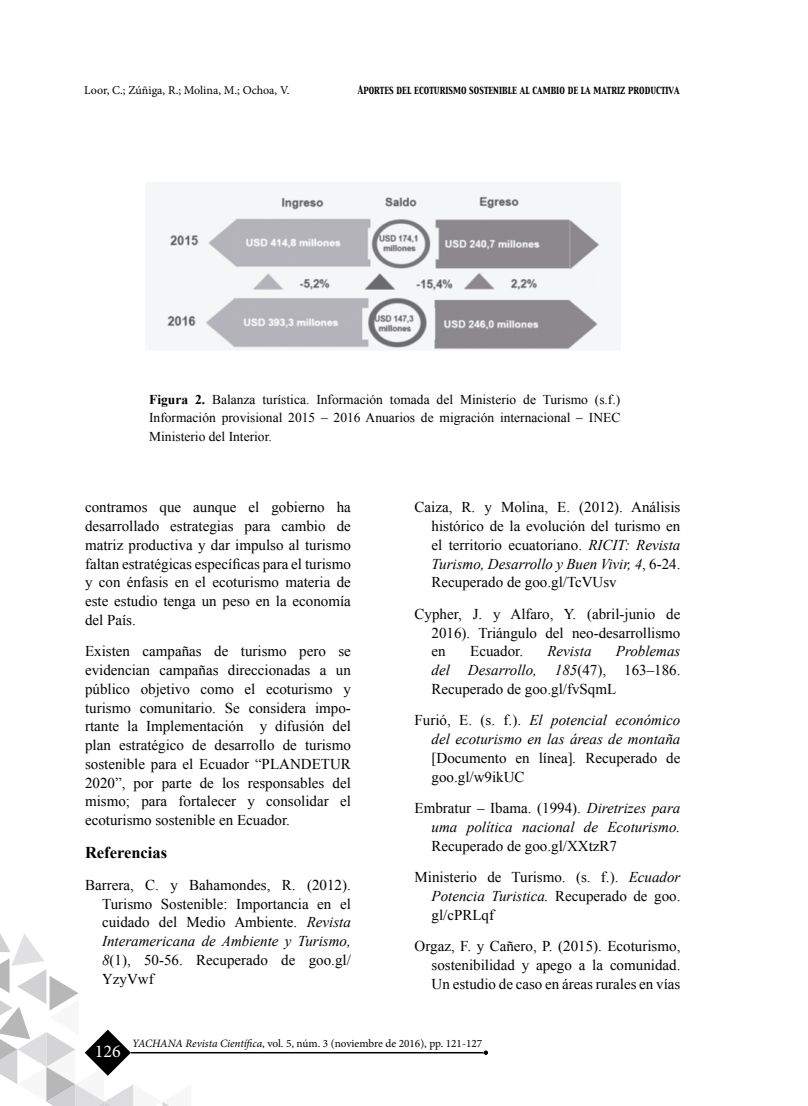
<style>
.page{position:relative;width:808px;height:1106px;background:#fff}
.page>*{position:absolute;margin:0;border:0;box-sizing:border-box;transform-origin:0 0}
.t1{font:18px "Minion Pro";color:#fff}
.t2{font:700 16.5px "Times New Roman";color:#000}
.t3{font:15px/18.8px "Times New Roman";color:#000;text-align:justify}
.t4{font:italic 15px/18.8px "Times New Roman";color:#000;text-align:right}
.t5{font:13.5px/18.8px "Times New Roman";color:#000;text-align:justify}
.t6{font:12px "Minion Pro";color:#000}
.t7{font:11.25px "Minion Pro";color:#000}
.t8{font:10.8px "Capitals";color:#000;scale:.77 1}
.s1{font-weight:700}
.s2{font-style:italic}
.s3{font-style:normal}
</style>
<div class="page">
<svg style="left:0;top:933px;width:191px;height:173px"></svg>
<svg style="left:484px;top:1050px;width:4px;height:4px"></svg>
<hr style="left:131px;top:1052px;width:352px;height:1px;background:#000">
<img style="left:167px;top:196px;width:433px;height:154px">
<p class="t6" style="left:84px;top:82px;width:207px">Loor, C.; Zúñiga, R.; Molina, M.; Ochoa, V.</p>
<p class="t8" style="left:358px;top:82px;width:419px">Aportes del ecoturismo sostenible al cambio de la matriz productiva</p>
<p class="t5" style="left:149px;top:389px;width:473px"><span class="s1">Figura 2.</span> Balanza turística. Información tomada del Ministerio de Turismo (s.f.)<br>Información provisional 2015 – 2016 Anuarios de migración internacional – INEC Ministerio del Interior.</p>
<p class="t3" style="left:85px;top:498px;width:267px">contramos que aunque el gobierno ha desarrollado estrategias para cambio de matriz productiva y dar impulso al turismo faltan estratégicas específicas para el turismo y con énfasis en el ecoturismo materia de este estudio tenga un peso en la economía del País.</p>
<p class="t3" style="left:85px;top:642px;width:267px">Existen campañas de turismo pero se evidencian campañas direccionadas a un público objetivo como el ecoturismo y turismo comunitario. Se considera impo&shy;rtante la Implementación y difusión del plan estratégico de desarrollo de turismo sostenible para el Ecuador “PLANDETUR 2020”, por parte de los responsables del mismo; para fortalecer y consolidar el ecoturismo sostenible en Ecuador.</p>
<p class="t2" style="left:85px;top:841px;width:84px">Referencias</p>
<p class="t3" style="left:102px;top:875px;width:250px;text-indent:-17px">Barrera, C. y Bahamondes, R. (2012).<br>Turismo Sostenible: Importancia en el cuidado del Medio Ambiente. <span class="s2">Revista Interamericana de Ambiente y Turismo, 8</span>(1), 50-56. Recuperado de goo.gl/ YzyVwf</p>
<p class="t3" style="left:432px;top:498px;width:250px;text-indent:-17px">Caiza, R. y Molina, E. (2012). Análisis histórico de la evolución del turismo en el territorio ecuatoriano. <span class="s2">RICIT: Revista Turismo, Desarrollo y Buen Vivir, 4</span>, 6-24.<br>Recuperado de goo.gl/TcVUsv</p>
<p class="t3" style="left:432px;top:604px;width:250px;text-indent:-17px">Cypher, J. y Alfaro, Y. (abril-junio de 2016). Triángulo del neo-desarrollismo en</p>
<p class="t3" style="left:470px;top:642px;width:54px">Ecuador.</p>
<p class="t4" style="left:547px;top:641px;width:46px">Revista</p>
<p class="t3" style="left:432px;top:642px;width:250px;text-indent:184px"><span class="s2">Problemas del Desarrollo, 185</span>(47), 163–186.<br>Recuperado de goo.gl/fvSqmL</p>
<p class="t3" style="left:432px;top:711px;width:250px;text-indent:-17px">Furió, E. (s. f.). <span class="s2">El potencial económico del ecoturismo en las áreas de montaña </span>[Documento en línea]<span class="s2">.</span> Recuperado de goo.gl/w9ikUC</p>
<p class="t4" style="left:415px;top:798px;width:267px"><span class="s3">Embratur – Ibama. (1994).</span> Diretrizes para uma política nacional de Ecoturismo.</p>
<p class="t3" style="left:415px;top:829px;width:267px;line-height:31.5px;text-indent:17px">Recuperado de goo.gl/XXtzR7<br>Ministerio de Turismo. (s. f.). <span class="s2">Ecuador</span></p>
<p class="t3" style="left:432px;top:886px;width:250px"><span class="s2">Potencia Turistica.</span> Recuperado de goo. gl/cPRLqf</p>
<p class="t3" style="left:432px;top:936px;width:250px;text-indent:-17px">Orgaz, F. y Cañero, P. (2015). Ecoturismo, sostenibilidad y apego a la comunidad.<br>Un estudio de caso en áreas rurales en vías</p>
<p class="t1" style="left:95px;top:1039px;width:27px">126</p>
<p class="t7" style="left:132px;top:1036px;width:352px"><span class="s2">YACHANA Revista Científica</span>, vol. 5, núm. 3 (noviembre de 2016), pp. 121-127</p>
</div>
